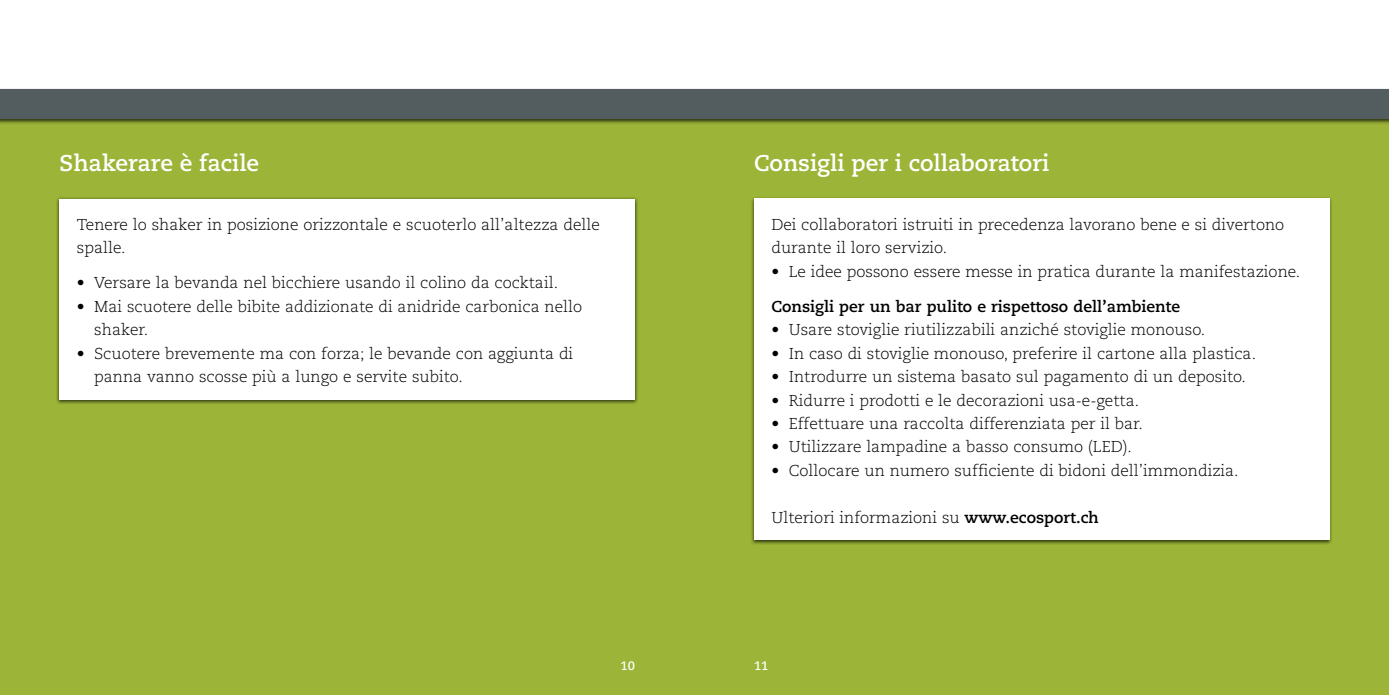
<style>
.page{position:relative;width:1389px;height:695px;background:#fff}
.page>*{position:absolute;margin:0;border:0;box-sizing:border-box;transform-origin:0 0}
.t1{font:700 22.75px "Caecilia LT Std";color:#fff}
.t2{font:300 15.75px/23.4px "Caecilia LT Std";color:#000}
.t3{font:700 15.75px "Caecilia LT Std";color:#000}
.t4{font:700 12.25px "Caecilia LT Std";color:#fff}
.s1{font-weight:700}
</style>
<div class="page">
<div style="left:0;top:89px;width:694px;height:605px;background:#9cb437"></div>
<div style="left:694px;top:89px;width:695px;height:605px;background:#9cb437"></div>
<div style="left:0;top:87px;width:1389px;height:37px;background:#000;opacity:.7"></div>
<div style="left:0;top:89px;width:1389px;height:30px;background:#535c5f"></div>
<div style="left:56px;top:196px;width:583px;height:208px;background:#000;opacity:.7"></div>
<div style="left:60px;top:198px;width:575px;height:201px;background:#fff"></div>
<div style="left:750px;top:196px;width:583px;height:349px;background:#000;opacity:.7"></div>
<div style="left:754px;top:198px;width:575px;height:342px;background:#fff"></div>
<h1 class="t1" style="left:60px;top:150px;width:201px">Shakerare è facile</h1>
<p class="t2" style="left:77px;top:213px;width:525px">Tenere lo shaker in posizione orizzontale e scuoterlo all’altezza delle spalle.</p>
<p class="t2" style="left:77px;top:271px;width:483px">• Versare la bevanda nel bicchiere usando il colino da cocktail.</p>
<p class="t2" style="left:94px;top:295px;width:490px;text-indent:-17px">• Mai scuotere delle bibite addizionate di anidride carbonica nello shaker.</p>
<p class="t2" style="left:94px;top:342px;width:481px;text-indent:-17px">• Scuotere brevemente ma con forza; le bevande con aggiunta di panna vanno scosse più a lungo e servite subito.</p>
<h1 class="t1" style="left:754px;top:150px;width:297px">Consigli per i collaboratori</h1>
<p class="t2" style="left:771px;top:213px;width:514px">Dei collaboratori istruiti in precedenza lavorano bene e si divertono durante il loro servizio.</p>
<p class="t2" style="left:771px;top:260px;width:530px">• Le idee possono essere messe in pratica durante la manifestazione.</p>
<p class="t3" style="left:771px;top:297px;width:410px">Consigli per un bar pulito e rispettoso dell’ambiente</p>
<p class="t2" style="left:771px;top:318px;width:435px">• Usare stoviglie riutilizzabili anziché stoviglie monouso.</p>
<p class="t2" style="left:771px;top:342px;width:486px">• In caso di stoviglie monouso, preferire il cartone alla plastica.</p>
<p class="t2" style="left:771px;top:365px;width:476px">• Introdurre un sistema basato sul pagamento di un deposito.</p>
<p class="t2" style="left:771px;top:388px;width:369px">• Ridurre i prodotti e le decorazioni usa-e-getta.</p>
<p class="t2" style="left:771px;top:412px;width:373px">• Effettuare una raccolta differenziata per il bar.</p>
<p class="t2" style="left:771px;top:435px;width:362px">• Utilizzare lampadine a basso consumo (LED).</p>
<p class="t2" style="left:771px;top:459px;width:469px">• Collocare un numero sufficiente di bidoni dell’immondizia.</p>
<p class="t2" style="left:771px;top:506px;width:329px">Ulteriori informazioni su <span class="s1">www.ecosport.ch</span></p>
<p class="t4" style="left:620px;top:658px;width:16px">10</p>
<p class="t4" style="left:754px;top:658px;width:16px">11</p>
</div>
